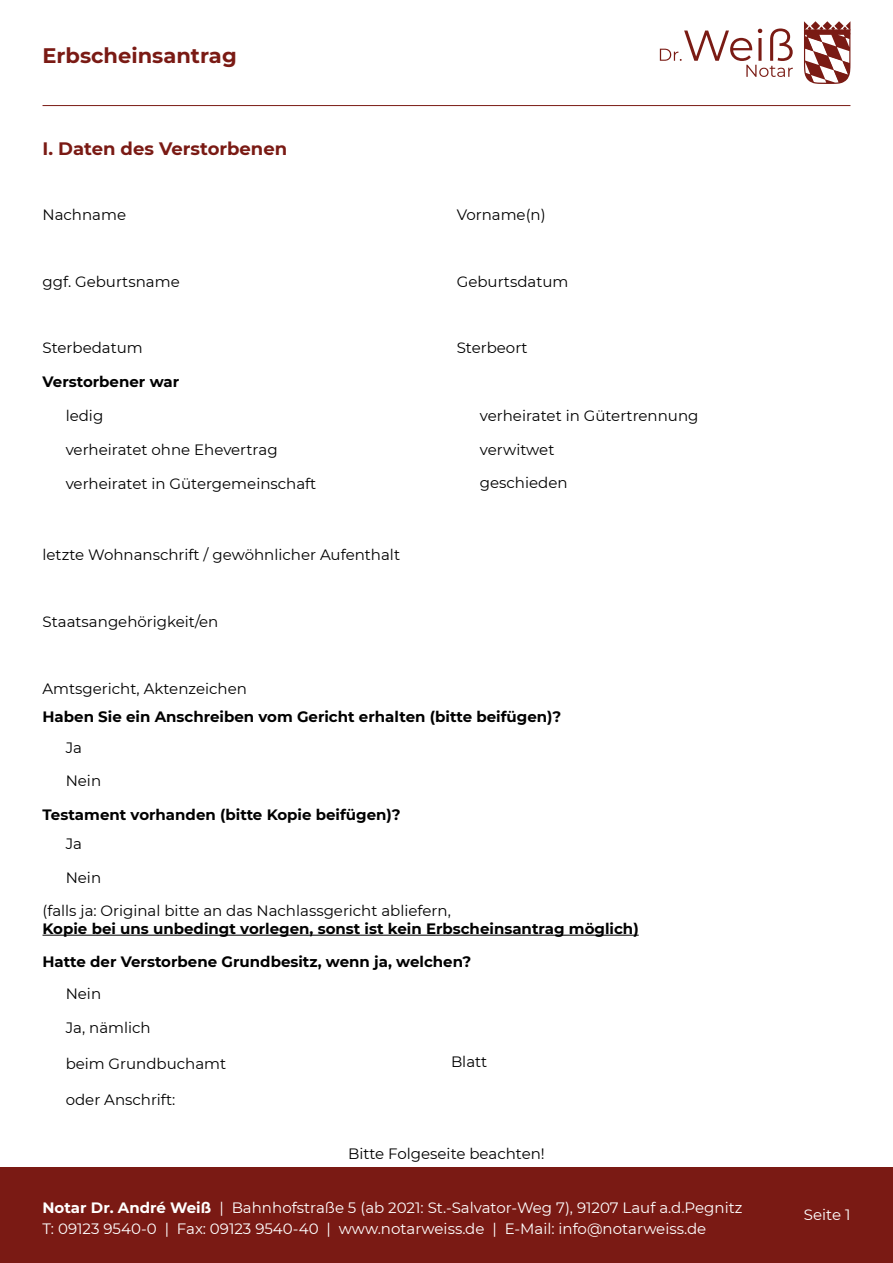
<style>
.page{position:relative;width:893px;height:1263px;background:#fff}
.page>*{position:absolute;margin:0;border:0;box-sizing:border-box;transform-origin:0 0}
.t1{font:700 21px "Montserrat";color:#7a1a14}
.t2{font:700 18px "Montserrat";color:#7a1a14}
.t3{font:15px "Montserrat";color:#000}
.t4{font:700 15px "Montserrat";color:#000}
.t5{font:15px/21px "Montserrat";color:#fff}
.s1{font-weight:700}
</style>
<div class="page">
<hr style="left:43px;top:105px;width:807px;height:1px;background:#7a1a14">
<div style="left:0;top:1167px;width:893px;height:96px;background:#7a1a14"></div>
<svg style="left:660px;top:29px;width:133px;height:48px"></svg>
<svg style="left:804px;top:21px;width:46px;height:63px"></svg>
<div style="left:804px;top:29px;width:46px;height:5px;background:#7a1b14"></div>
<hr style="left:43px;top:935px;width:596px;height:1px;background:#000">
<h1 class="t1" style="left:43px;top:40px;width:196px">Erbscheinsantrag</h1>
<p class="t2" style="left:43px;top:135px;width:246px">I. Daten des Verstorbenen</p>
<p class="t3" style="left:43px;top:205px;width:85px">Nachname</p>
<p class="t3" style="left:43px;top:271px;width:139px">ggf. Geburtsname</p>
<p class="t3" style="left:43px;top:337px;width:102px">Sterbedatum</p>
<p class="t4" style="left:43px;top:371px;width:138px">Verstorbener war</p>
<p class="t3" style="left:66px;top:405px;width:39px">ledig</p>
<p class="t3" style="left:66px;top:439px;width:213px">verheiratet ohne Ehevertrag</p>
<p class="t3" style="left:66px;top:473px;width:252px">verheiratet in Gütergemeinschaft</p>
<p class="t3" style="left:43px;top:544px;width:359px">letzte Wohnanschrift / gewöhnlicher Aufenthalt</p>
<p class="t3" style="left:43px;top:611px;width:177px">Staatsangehörigkeit/en</p>
<p class="t3" style="left:43px;top:678px;width:206px">Amtsgericht, Aktenzeichen</p>
<p class="t3" style="left:457px;top:205px;width:90px">Vorname(n)</p>
<p class="t3" style="left:457px;top:271px;width:113px">Geburtsdatum</p>
<p class="t3" style="left:457px;top:337px;width:72px">Sterbeort</p>
<p class="t3" style="left:480px;top:405px;width:220px">verheiratet in Gütertrennung</p>
<p class="t3" style="left:480px;top:439px;width:76px">verwitwet</p>
<p class="t3" style="left:480px;top:472px;width:89px">geschieden</p>
<p class="t4" style="left:43px;top:706px;width:520px">Haben Sie ein Anschreiben vom Gericht erhalten (bitte beifügen)?</p>
<p class="t3" style="left:66px;top:737px;width:18px">Ja</p>
<p class="t3" style="left:66px;top:771px;width:37px">Nein</p>
<p class="t4" style="left:43px;top:804px;width:360px">Testament vorhanden (bitte Kopie beifügen)?</p>
<p class="t3" style="left:66px;top:833px;width:18px">Ja</p>
<p class="t3" style="left:66px;top:867px;width:37px">Nein</p>
<p class="t3" style="left:43px;top:900px;width:410px">(falls ja: Original bitte an das Nachlassgericht abliefern,</p>
<p class="t4" style="left:43px;top:918px;width:598px">Kopie bei uns unbedingt vorlegen, sonst ist kein Erbscheinsantrag möglich)</p>
<p class="t4" style="left:43px;top:951px;width:430px">Hatte der Verstorbene Grundbesitz, wenn ja, welchen?</p>
<p class="t3" style="left:66px;top:983px;width:37px">Nein</p>
<p class="t3" style="left:66px;top:1017px;width:86px">Ja, nämlich</p>
<p class="t3" style="left:66px;top:1053px;width:162px">beim Grundbuchamt</p>
<p class="t3" style="left:66px;top:1089px;width:111px">oder Anschrift:</p>
<p class="t3" style="left:451px;top:1052px;width:38px">Blatt</p>
<p class="t3" style="left:348px;top:1143px;width:198px">Bitte Folgeseite beachten!</p>
<p class="t5" style="left:43px;top:1197px;width:701px"><span class="s1">Notar Dr. André Weiß</span> | Bahnhofstraße 5 (ab 2021: St.-Salvator-Weg 7), 91207 Lauf a.d.Pegnitz<br>T: 09123 9540-0 | Fax: 09123 9540-40 | www.notarweiss.de | E-Mail: info@notarweiss.de</p>
<p class="t5" style="left:804px;top:1204px;width:48px">Seite 1</p>
</div>
